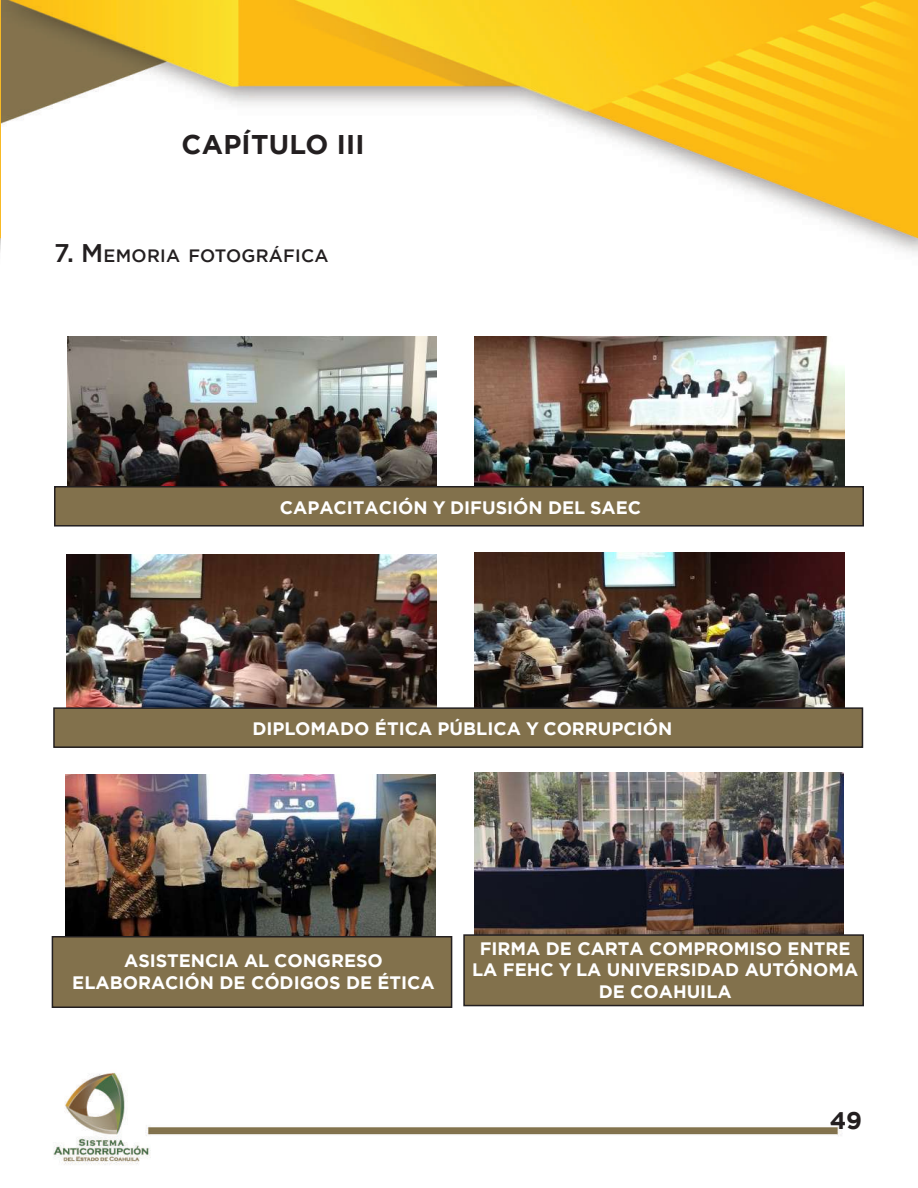
<style>
.page{position:relative;width:918px;height:1188px;background:#fff}
.page>*{position:absolute;margin:0;border:0;box-sizing:border-box;transform-origin:0 0}
.t1{font:700 27px "Gotham";letter-spacing:.01em;color:#231f20}
.t2{font:700 24px "Gotham";color:#231f20}
.t3{font:700 18px/21.6px "Gotham";color:#fff;text-align:center}
.t4{font:500 17.85px "Gotham";letter-spacing:.015em;color:#231f20}
.s1{font-size:25.5px}
</style>
<div class="page">
<img style="left:0;top:0;width:918px;height:1165px">
<img style="left:68px;top:337px;width:368px;height:149px">
<img style="left:475px;top:337px;width:369px;height:149px">
<div style="left:55px;top:487px;width:808px;height:39px;background:#82714c"></div>
<div style="left:54px;top:486px;width:810px;height:41px;border:2px solid #231f20"></div>
<img style="left:67px;top:554px;width:369px;height:153px">
<img style="left:475px;top:553px;width:369px;height:154px">
<div style="left:54px;top:708px;width:808px;height:39px;background:#82714c"></div>
<div style="left:53px;top:707px;width:810px;height:41px;border:2px solid #231f20"></div>
<img style="left:66px;top:774px;width:369px;height:162px">
<img style="left:475px;top:773px;width:368px;height:161px">
<div style="left:52px;top:937px;width:400px;height:70px;background:#82714c"></div>
<div style="left:52px;top:936px;width:400px;height:72px;border:2px solid #231f20"></div>
<div style="left:464px;top:935px;width:399px;height:71px;background:#82714c"></div>
<div style="left:463px;top:934px;width:401px;height:72px;border:2px solid #231f20"></div>
<h1 class="t1" style="left:182px;top:127px;width:185px">CAPÍTULO III</h1>
<p class="t4" style="left:54px;top:244px;width:276px"><span class="s1">7. M</span> EMORIA FOTOGRÁFICA</p>
<p class="t3" style="left:280px;top:497px;width:363px">CAPACITACIÓN Y DIFUSIÓN DEL SAEC</p>
<p class="t3" style="left:252px;top:718px;width:422px">DIPLOMADO ÉTICA PÚBLICA Y CORRUPCIÓN</p>
<p class="t3" style="left:72px;top:950px;width:364px">ASISTENCIA AL CONGRESO<br>ELABORACIÓN DE CÓDIGOS DE ÉTICA</p>
<p class="t3" style="left:472px;top:937px;width:388px">FIRMA DE CARTA COMPROMISO ENTRE<br>LA FEHC Y LA UNIVERSIDAD AUTÓNOMA<br>DE COAHUILA</p>
<h2 class="t2" style="left:830px;top:1105px;width:34px">49</h2>
</div>
